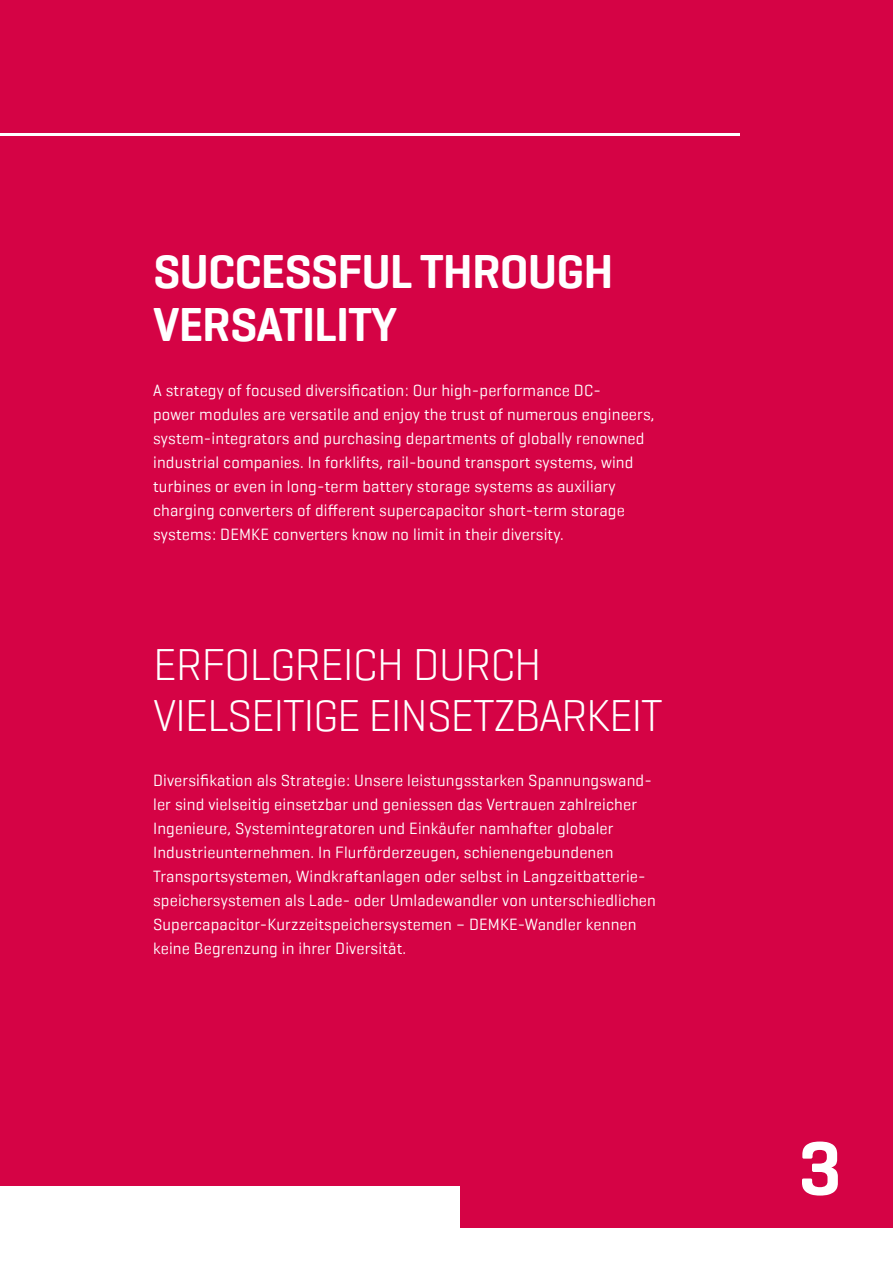
<style>
.page{position:relative;width:893px;height:1263px;background:#d50345}
.page>*{position:absolute;margin:0;border:0;box-sizing:border-box;transform-origin:0 0}
.t1{font:600 77.55px "Geogrotesque";color:#fff}
.t2{font:600 48px/52.5px "Geogrotesque";letter-spacing:-.02em;color:#fff}
.t3{font:300 45px/51px "Geogrotesque";letter-spacing:-.03em;color:#fff}
.t4{font:16.5px/24px "Geogrotesque";letter-spacing:.01em;color:#fff}
</style>
<div class="page">
<div style="left:0;top:1186px;width:459px;height:77px;background:#fff"></div>
<div style="left:420px;top:1229px;width:473px;height:34px;background:#fff"></div>
<hr style="left:0;top:134px;width:740px;height:2px;background:#fff">
<h2 class="t2" style="left:153px;top:245px;width:462px">SUCCESSFUL THROUGH<br>VERSATILITY</h2>
<p class="t4" style="left:153px;top:378px;width:503px">A strategy of focused diversification: Our high-performance DC-<br>power modules are versatile and enjoy the trust of numerous engineers, system-integrators and purchasing departments of globally renowned industrial companies. In forklifts, rail-bound transport systems, wind turbines or even in long-term battery storage systems as auxiliary charging converters of different supercapacitor short-term storage systems: DEMKE converters know no limit in their diversity.</p>
<h3 class="t3" style="left:153px;top:637px;width:511px">ERFOLGREICH DURCH<br>VIELSEITIGE EINSETZBARKEIT</h3>
<p class="t4" style="left:153px;top:767px;width:504px">Diversifikation als Strategie: Unsere leistungsstarken Spannungswand&shy;ler sind vielseitig einsetzbar und geniessen das Vertrauen zahlreicher Ingenieure, Systemintegratoren und Einkäufer namhafter globaler Industrieunternehmen. In Flurförderzeugen, schienengebundenen Transportsystemen, Windkraftanlagen oder selbst in Langzeitbatterie&shy;speichersystemen als Lade- oder Umladewandler von unterschiedlichen Supercapacitor-Kurzzeitspeichersystemen – DEMKE-Wandler kennen keine Begrenzung in ihrer Diversität.</p>
<h1 class="t1" style="left:798px;top:1120px;width:45px">3</h1>
</div>
